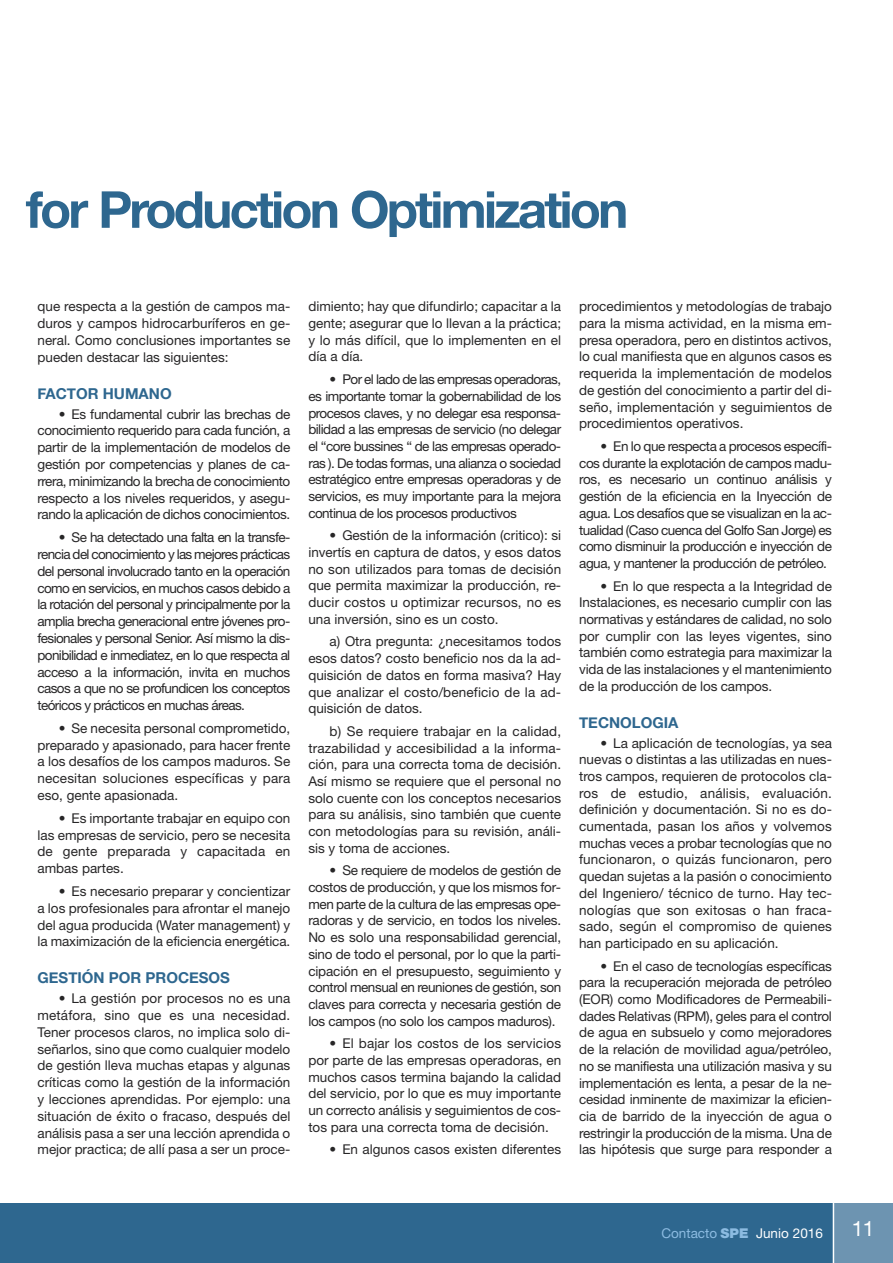
<style>
.page{position:relative;width:893px;height:1263px;background:#fff}
.page>*{position:absolute;margin:0;border:0;box-sizing:border-box;transform-origin:0 0}
.t1{font:700 51px "Helvetica Neue";letter-spacing:-.055em;color:#2e678f}
.t2{font:21px "Helvetica Neue LT Std";color:#fff}
.t3{font:700 15px "Helvetica Neue";color:#2e678f}
.t4{font:13.5px/16.6px "Helvetica Neue LT Std";color:#272627;text-align:justify}
.t5{font:13.5px "Helvetica Neue LT Std";color:#fff}
.s1{color:#8cbbe1}
.s2{font-weight:900;color:#8cbbe1}
</style>
<div class="page">
<div style="left:0;top:1203px;width:833px;height:60px;background:#2e678f"></div>
<div style="left:833px;top:1203px;width:60px;height:60px;background:#6d94b1"></div>
<hr style="left:833px;top:1203px;width:1px;height:60px;background:#fff">
<h1 class="t1" style="left:26px;top:178px;width:604px">FOR PRODUCTION OPTIMIZATION</h1>
<p class="t4" style="left:38px;top:299px;width:254px">que respecta a la gestión de campos ma&shy;duros y campos hidrocarburíferos en ge&shy;neral. Como conclusiones importantes se pueden destacar las siguientes:</p>
<p class="t3" style="left:38px;top:384px;width:136px">FACTOR HUMANO</p>
<p class="t4" style="left:38px;top:407px;width:254px;text-indent:21px">• Es fundamental cubrir las brechas de conocimiento requerido para cada función, a partir de la implementación de modelos de gestión por competencias y planes de ca&shy;rrera, minimizando la brecha de conocimiento respecto a los niveles requeridos, y asegu&shy;rando la aplicación de dichos conocimientos.</p>
<p class="t4" style="left:38px;top:530px;width:254px;text-indent:21px">• Se ha detectado una falta en la transfe&shy;rencia del conocimiento y las mejores prácticas del personal involucrado tanto en la operación como en servicios, en muchos casos debido a la rotación del personal y principalmente por la amplia brecha generacional entre jóvenes pro&shy;fesionales y personal Senior. Así mismo la dis&shy;ponibilidad e inmediatez, en lo que respecta al acceso a la información, invita en muchos casos a que no se profundicen los conceptos teóricos y prácticos en muchas áreas.</p>
<p class="t4" style="left:38px;top:721px;width:254px;text-indent:21px">• Se necesita personal comprometido, preparado y apasionado, para hacer frente a los desafíos de los campos maduros. Se necesitan soluciones específicas y para eso, gente apasionada.</p>
<p class="t4" style="left:38px;top:811px;width:254px;text-indent:21px">• Es importante trabajar en equipo con las empresas de servicio, pero se necesita de gente preparada y capacitada en ambas partes.</p>
<p class="t4" style="left:38px;top:884px;width:254px;text-indent:21px">• Es necesario preparar y concientizar a los profesionales para afrontar el manejo del agua producida (Water management) y la maximización de la eficiencia energética.</p>
<p class="t3" style="left:38px;top:969px;width:194px">GESTIÓN POR PROCESOS</p>
<p class="t4" style="left:37px;top:991px;width:254px;text-indent:21px">• La gestión por procesos no es una metáfora, sino que es una necesidad.<br>Tener procesos claros, no implica solo di&shy;señarlos, sino que como cualquier modelo de gestión lleva muchas etapas y algunas críticas como la gestión de la información y lecciones aprendidas. Por ejemplo: una situación de éxito o fracaso, después del análisis pasa a ser una lección aprendida o mejor practica; de allí pasa a ser un proce-</p>
<p class="t4" style="left:308px;top:300px;width:254px">dimiento; hay que difundirlo; capacitar a la gente; asegurar que lo llevan a la práctica; y lo más difícil, que lo implementen en el día a día.</p>
<p class="t4" style="left:308px;top:372px;width:254px;text-indent:21px">• Por el lado de las empresas operadoras, es importante tomar la gobernabilidad de los procesos claves, y no delegar esa responsa&shy;bilidad a las empresas de servicio (no delegar el “core bussines “ de las empresas operado&shy;ras ). De todas formas, una alianza o sociedad estratégico entre empresas operadoras y de servicios, es muy importante para la mejora continua de los procesos productivos</p>
<p class="t4" style="left:308px;top:528px;width:254px;text-indent:21px">• Gestión de la información (critico): si invertís en captura de datos, y esos datos no son utilizados para tomas de decisión que permita maximizar la producción, re&shy;ducir costos u optimizar recursos, no es una inversión, sino es un costo.</p>
<p class="t4" style="left:308px;top:635px;width:254px;text-indent:21px">a) Otra pregunta: ¿necesitamos todos esos datos? costo beneficio nos da la ad&shy;quisición de datos en forma masiva? Hay que analizar el costo/beneficio de la ad&shy;quisición de datos.</p>
<p class="t4" style="left:308px;top:724px;width:254px;text-indent:21px">b) Se requiere trabajar en la calidad, trazabilidad y accesibilidad a la informa&shy;ción, para una correcta toma de decisión.<br>Así mismo se requiere que el personal no solo cuente con los conceptos necesarios para su análisis, sino también que cuente con metodologías para su revisión, análi&shy;sis y toma de acciones.</p>
<p class="t4" style="left:308px;top:863px;width:254px;text-indent:21px">• Se requiere de modelos de gestión de costos de producción, y que los mismos for&shy;men parte de la cultura de las empresas ope&shy;radoras y de servicio, en todos los niveles.<br>No es solo una responsabilidad gerencial, sino de todo el personal, por lo que la parti&shy;cipación en el presupuesto, seguimiento y control mensual en reuniones de gestión, son claves para correcta y necesaria gestión de los campos (no solo los campos maduros).</p>
<p class="t4" style="left:308px;top:1036px;width:254px;text-indent:21px">• El bajar los costos de los servicios por parte de las empresas operadoras, en muchos casos termina bajando la calidad del servicio, por lo que es muy importante un correcto análisis y seguimientos de cos&shy;tos para una correcta toma de decisión.</p>
<p class="t4" style="left:330px;top:1142px;width:233px">• En algunos casos existen diferentes</p>
<p class="t4" style="left:579px;top:300px;width:254px">procedimientos y metodologías de trabajo para la misma actividad, en la misma em&shy;presa operadora, pero en distintos activos, lo cual manifiesta que en algunos casos es requerida la implementación de modelos de gestión del conocimiento a partir del di&shy;seño, implementación y seguimientos de procedimientos operativos.</p>
<p class="t4" style="left:579px;top:439px;width:254px;text-indent:21px">• En lo que respecta a procesos específi&shy;cos durante la explotación de campos madu&shy;ros, es necesario un continuo análisis y gestión de la eficiencia en la Inyección de agua. Los desafíos que se visualizan en la ac&shy;tualidad (Caso cuenca del Golfo San Jorge) es como disminuir la producción e inyección de agua, y mantener la producción de petróleo.</p>
<p class="t4" style="left:579px;top:579px;width:254px;text-indent:21px">• En lo que respecta a la Integridad de Instalaciones, es necesario cumplir con las normativas y estándares de calidad, no solo por cumplir con las leyes vigentes, sino también como estrategia para maximizar la vida de las instalaciones y el mantenimiento de la producción de los campos.</p>
<p class="t3" style="left:579px;top:713px;width:101px">TECNOLOGIA</p>
<p class="t4" style="left:579px;top:736px;width:254px;text-indent:21px">• La aplicación de tecnologías, ya sea nuevas o distintas a las utilizadas en nues&shy;tros campos, requieren de protocolos cla&shy;ros de estudio, análisis, evaluación. definición y documentación. Si no es do&shy;cumentada, pasan los años y volvemos muchas veces a probar tecnologías que no funcionaron, o quizás funcionaron, pero quedan sujetas a la pasión o conocimiento del Ingeniero/ técnico de turno. Hay tec&shy;nologías que son exitosas o han fraca&shy;sado, según el compromiso de quienes han participado en su aplicación.</p>
<p class="t4" style="left:579px;top:959px;width:254px;text-indent:21px">• En el caso de tecnologías específicas para la recuperación mejorada de petróleo (EOR) como Modificadores de Permeabili&shy;dades Relativas (RPM), geles para el control de agua en subsuelo y como mejoradores de la relación de movilidad agua/petróleo, no se manifiesta una utilización masiva y su implementación es lenta, a pesar de la ne&shy;cesidad inminente de maximizar la eficien&shy;cia de barrido de la inyección de agua o restringir la producción de la misma. Una de las hipótesis que surge para responder a</p>
<p class="t5" style="left:661px;top:1229px;width:163px"><span class="s1">Contacto</span> <span class="s2">SPE</span> Junio 2016</p>
<h2 class="t2" style="left:852px;top:1221px;width:24px">11</h2>
</div>
